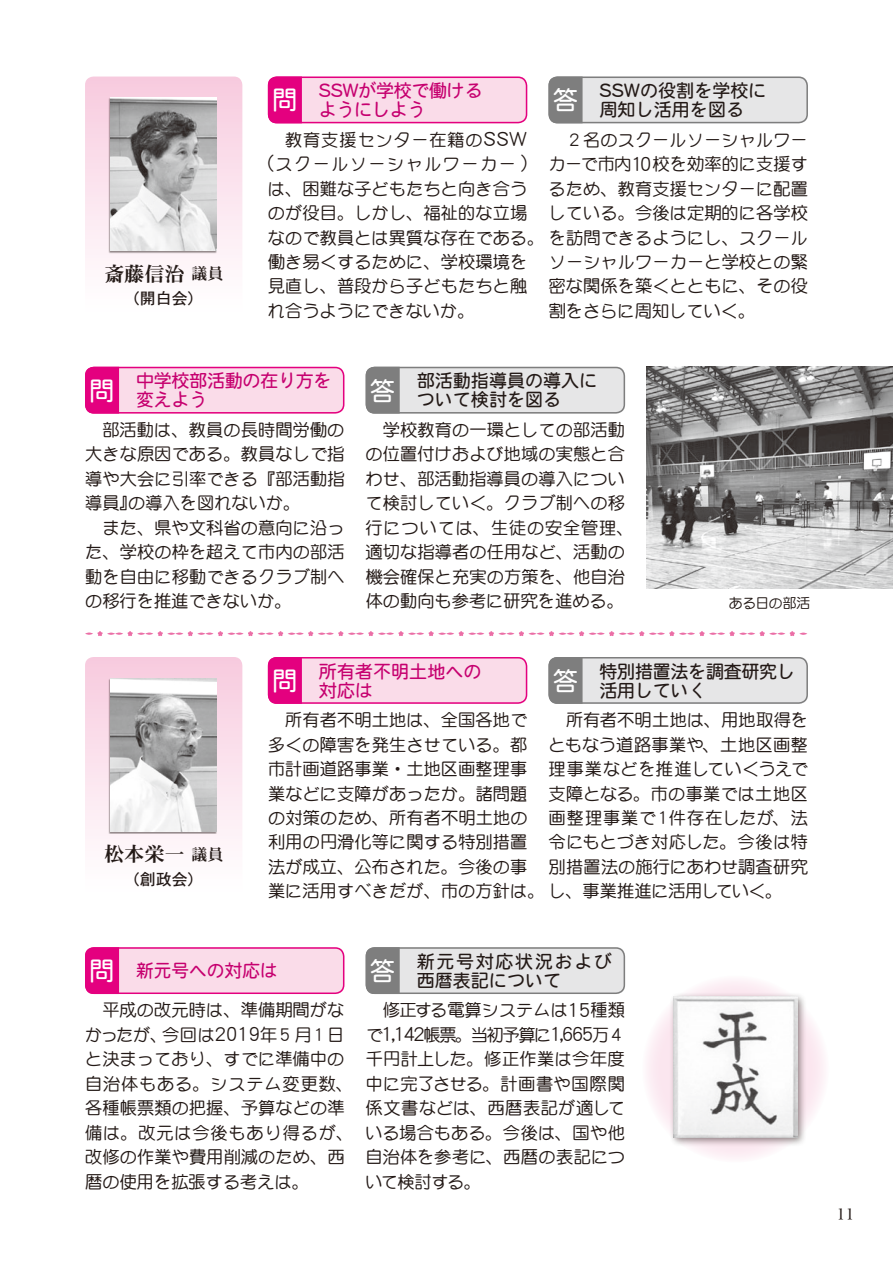
<style>
.page{position:relative;width:893px;height:1263px;background:#fff}
.page>*{position:absolute;margin:0;border:0;box-sizing:border-box;transform-origin:0 0}
.t1{font:20.25px "DFPHS Mincho CID W7";color:#231916}
.t2{font:18px/19.2px "DFPHS Maru Gothic CID W4";color:#231916}
.t3{font:18px/19.2px "DFPHS Maru Gothic CID W4";letter-spacing:-.02em;color:#c6006f}
.t4{font:18px/19.2px "DFPHS Maru Gothic CID W4";color:#c6006f}
.t5{font:18px/19.2px "DFPHS Maru Gothic CID W4";letter-spacing:.09em;color:#231916}
.t6{font:18px/19.2px "DFPHS Maru Gothic CID W4";letter-spacing:-.02em;color:#231916}
.t7{font:500 17.25px/24.5px "DFP Maru Gothic CID";letter-spacing:.005em;color:#231916;text-align:justify}
.t8{font:15.9px "DFPHS Gothic CID W5";color:#231916}
.t9{font:15.45px "Hira Min Pro W3";color:#231916}
.t10{font:500 13.8px "DFP Maru Gothic CID";letter-spacing:-.015em;color:#231916}
.s1{font-size:15.9px}
.s2{font-size:18.9px}
.s3{font-size:25.5px;color:#fff}
</style>
<div class="page">
<div style="left:85px;top:367px;width:259px;height:47px;background:#fadce9;border-radius:9px"></div>
<div style="left:85px;top:367px;width:259px;height:47px;border:2px solid #e4007f;border-radius:9px"></div>
<div style="left:85px;top:367px;width:34px;height:47px;background:#e4007f"></div>
<div style="left:85px;top:947px;width:259px;height:47px;background:#fadce9;border-radius:9px"></div>
<div style="left:85px;top:947px;width:259px;height:47px;border:2px solid #e4007f;border-radius:9px"></div>
<div style="left:85px;top:947px;width:34px;height:47px;background:#e4007f"></div>
<div style="left:268px;top:77px;width:259px;height:46px;background:#fadce9;border-radius:9px"></div>
<div style="left:268px;top:77px;width:259px;height:46px;border:2px solid #e4007f;border-radius:9px"></div>
<div style="left:268px;top:77px;width:34px;height:46px;background:#e4007f"></div>
<div style="left:268px;top:657px;width:259px;height:47px;background:#fadce9;border-radius:9px"></div>
<div style="left:268px;top:657px;width:259px;height:47px;border:2px solid #e4007f;border-radius:9px"></div>
<div style="left:268px;top:657px;width:34px;height:47px;background:#e4007f"></div>
<div style="left:366px;top:367px;width:259px;height:47px;background:#e6e6e7;border-radius:9px"></div>
<div style="left:366px;top:367px;width:259px;height:47px;border:2px solid #7e7e7e;border-radius:9px"></div>
<div style="left:366px;top:367px;width:34px;height:47px;background:#7e7e7e"></div>
<div style="left:366px;top:947px;width:259px;height:47px;background:#e6e6e7;border-radius:9px"></div>
<div style="left:366px;top:947px;width:259px;height:47px;border:2px solid #7e7e7e;border-radius:9px"></div>
<div style="left:366px;top:947px;width:34px;height:47px;background:#7e7e7e"></div>
<div style="left:549px;top:77px;width:259px;height:46px;background:#e6e6e7;border-radius:9px"></div>
<div style="left:549px;top:77px;width:259px;height:46px;border:2px solid #7e7e7e;border-radius:9px"></div>
<div style="left:549px;top:77px;width:34px;height:46px;background:#7e7e7e"></div>
<div style="left:549px;top:657px;width:259px;height:47px;background:#e6e6e7;border-radius:9px"></div>
<div style="left:549px;top:657px;width:259px;height:47px;border:2px solid #7e7e7e;border-radius:9px"></div>
<div style="left:549px;top:657px;width:34px;height:47px;background:#7e7e7e"></div>
<svg style="left:85px;top:657px;width:157px;height:184px"></svg>
<svg style="left:85px;top:77px;width:157px;height:184px"></svg>
<div style="left:108px;top:98px;width:109px;height:155px;background:#231916;opacity:.5"></div>
<img style="left:111px;top:98px;width:106px;height:153px">
<svg style="left:85px;top:631px;width:722px;height:5px"></svg>
<img style="left:646px;top:367px;width:247px;height:222px">
<div style="left:642px;top:975px;width:187px;height:187px;background:#fcf0f5;border-radius:50%"></div>
<div style="left:108px;top:678px;width:109px;height:156px;background:#231916;opacity:.5"></div>
<img style="left:111px;top:678px;width:106px;height:153px">
<div style="left:669px;top:992px;width:137px;height:155px;background:#231916;opacity:.5"></div>
<img style="left:674px;top:997px;width:123px;height:141px">
<p class="t1" style="left:104px;top:263px;width:121px">斎藤信治 <span class="s1">議員</span></p>
<p class="t8" style="left:124px;top:290px;width:81px">（開白会）</p>
<p class="t3" style="left:272px;top:81px;width:212px;text-indent:47px">SSWが学校で働ける<sup>問</sup> ようにしよう</p>
<p class="t2" style="left:553px;top:81px;width:215px;text-indent:47px">SSWの役割を学校に<sup>答</sup> 周知し活用を図る</p>
<p class="t7" style="left:268px;top:127px;width:542px;text-align:left;text-indent:17px">教育支援センター在籍の<span class="s2">SSW<br>(</span>スクールソーシャルワーカー <span class="s2">)<br></span>は、困難な子どもたちと向き合う<br>のが役目。しかし、福祉的な立場<br>なので教員とは異質な存在である。を訪問できるようにし、スクール働き易くするために、学校環境を<br>見直し、普段から子どもたちと触<br>れ合うようにできないか。</p>
<p class="t7" style="left:548px;top:127px;width:261px;text-indent:17px">２名のスクールソーシャルワーカーで市内<span class="s2">10</span>校を効率的に支援するため、教育支援センターに配置している。今後は定期的に各学校</p>
<p class="t7" style="left:549px;top:249px;width:261px">ソーシャルワーカーと学校との緊密な関係を築くとともに、その役割をさらに周知していく。</p>
<p class="t3" style="left:89px;top:371px;width:244px;text-indent:47px">中学校部活動の在り方を<sup>問</sup> 変えよう</p>
<p class="t7" style="left:85px;top:417px;width:261px;text-indent:17px">部活動は、教員の長時間労働の大きな原因である。教員なしで指導や大会に引率できる『部活動指導員』の導入を図れないか。</p>
<p class="t7" style="left:85px;top:515px;width:261px;text-indent:17px">また、県や文科省の意向に沿った、学校の枠を超えて市内の部活動を自由に移動できるクラブ制への移行を推進できないか。</p>
<p class="t2" style="left:370px;top:371px;width:229px;text-indent:47px">部活動指導員の導入に<sup>答</sup> ついて検討を図る</p>
<p class="t7" style="left:365px;top:417px;width:270px;text-align:center">学校教育の一環としての部活動<br>の位置付けおよび地域の実態と合わせ、部活動指導員の導入について検討していく。クラブ制への移行については、生徒の安全管理、適切な指導者の任用など、活動の機会確保と充実の方策を、他自治体の動向も参考に研究を進める。</p>
<p class="t10" style="left:729px;top:596px;width:83px">ある日の部活</p>
<p class="t1" style="left:104px;top:843px;width:121px">松本栄一 <span class="s1">議員</span></p>
<p class="t8" style="left:124px;top:870px;width:81px">（創政会）</p>
<p class="t4" style="left:272px;top:661px;width:211px;text-indent:47px">所有者不明土地への<sup>問</sup> 対応は</p>
<p class="t6" style="left:553px;top:661px;width:244px;text-indent:47px">特別措置法を調査研究し<sup>答</sup> 活用していく</p>
<p class="t7" style="left:268px;top:707px;width:516px;text-align:left;text-indent:17px">所有者不明土地は、全国各地で<br>多くの障害を発生させている。都<br>市計画道路事業・土地区画整理事<br>業などに支障があったか。諸問題<br>の対策のため、所有者不明土地の<br>利用の円滑化等に関する特別措置<br>法が成立、公布された。今後の事<br>業に活用すべきだが、市の方針は。し、事業推進に活用していく。</p>
<p class="t7" style="left:549px;top:707px;width:261px;text-indent:18px">所有者不明土地は、用地取得をともなう道路事業や、土地区画整理事業などを推進していくうえで支障となる。市の事業では土地区画整理事業で１件存在したが、法令にもとづき対応した。今後は特別措置法の施行にあわせ調査研究</p>
<p class="t4" style="left:89px;top:961px;width:190px"><span class="s3">問</span> 新元号への対応は</p>
<p class="t7" style="left:85px;top:998px;width:270px;text-align:left;text-indent:17px">平成の改元時は、準備期間がなかったが、今回は<span class="s2">2019</span>年５月１日と決まっており、すでに準備中の自治体もある。システム変更数、各種帳票類の把握、予算などの準備は。改元は今後もあり得るが、改修の作業や費用削減のため、西暦の使用を拡張する考えは。</p>
<p class="t5" style="left:370px;top:951px;width:244px;text-indent:47px">新元号対応状況および<sup>答</sup> 西暦表記について</p>
<p class="t7" style="left:366px;top:998px;width:261px;text-indent:17px">修正する電算システムは<span class="s2">15</span>種類で<span class="s2">1,142</span>帳票。当初予算に<span class="s2">1,665</span>万４千円計上した。修正作業は今年度中に完了させる。計画書や国際関係文書などは、西暦表記が適している場合もある。今後は、国や他自治体を参考に、西暦の表記について検討する。</p>
<p class="t9" style="left:837px;top:1201px;width:20px">11</p>
</div>
